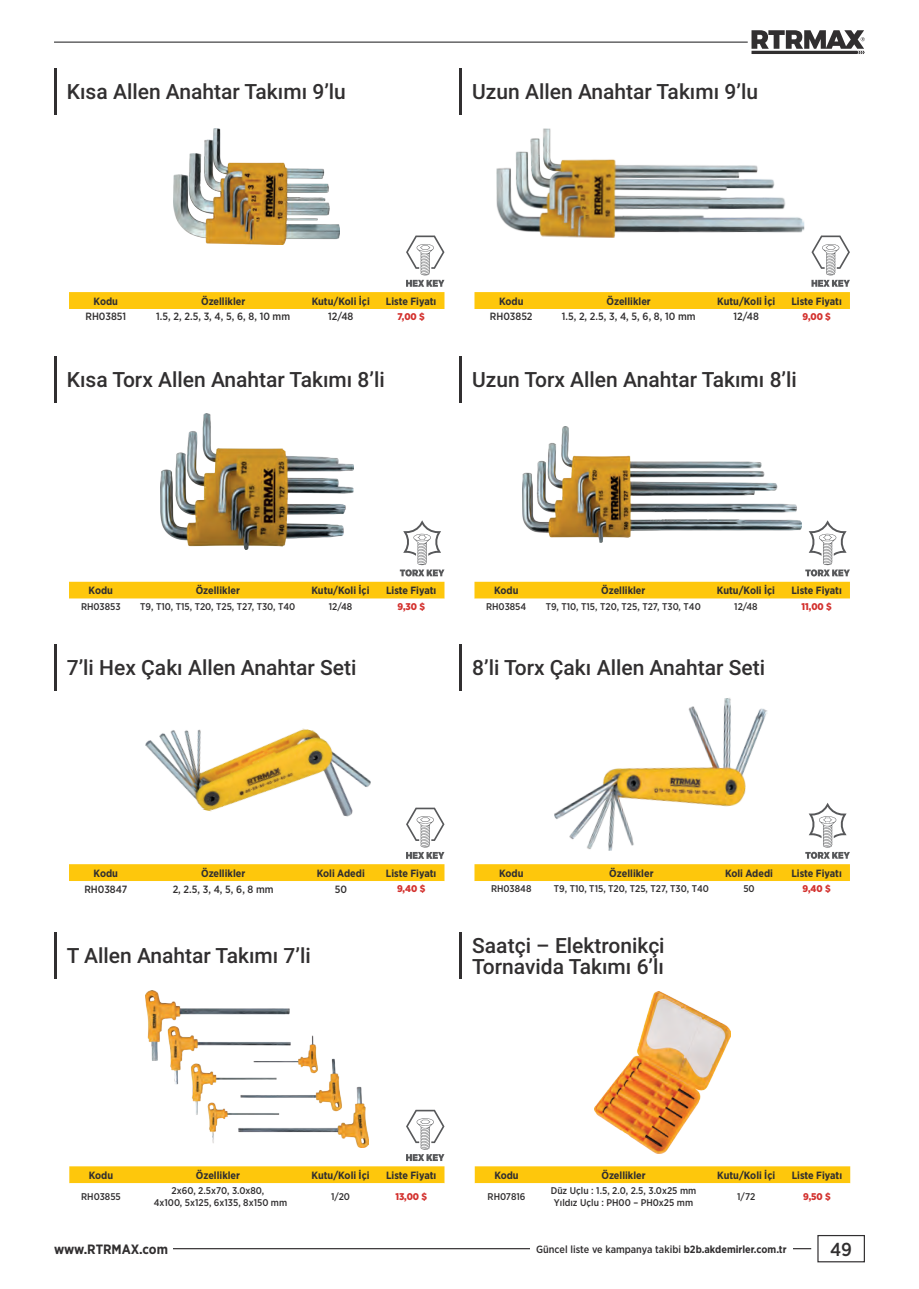
<style>
.page{position:relative;width:919px;height:1289px;background:#fff}
.page>*{position:absolute;margin:0;border:0;box-sizing:border-box;transform-origin:0 0}
.t1{font:500 21px/21px "Roboto";color:#312f30}
.t2{font:500 18.75px "Gotham Narrow";color:#312f30}
.t3{font:700 13.5px "Gotham Narrow";letter-spacing:-.005em;color:#312f30}
.t4{font:700 10.5px "Gotham Narrow";color:#312f30}
.t5{font:500 10.5px "Gotham Narrow";color:#312f30}
.t6{font:500 9.75px/11.7px "Gotham Narrow";color:#312f30;text-align:center}
.t7{font:900 9.75px "Gotham Narrow";color:#d3312e}
.s1{font-weight:700}
</style>
<div class="page">
<div style="left:817px;top:1234px;width:47px;height:28px;background:#fff;border:1px solid #312f30"></div>
<hr style="left:149px;top:1247px;width:662px;height:2px;background:#312f30">
<div style="left:54px;top:1242px;width:119px;height:12px;background:#fff"></div>
<hr style="left:54px;top:42px;width:693px;height:1px;background:#3e3e3f">
<svg style="left:751px;top:30px;width:113px;height:24px"></svg>
<div style="left:530px;top:1244px;width:262px;height:8px;background:#fff"></div>
<hr style="left:54px;top:68px;width:2px;height:46px;background:#312f30">
<hr style="left:54px;top:356px;width:2px;height:46px;background:#312f30">
<hr style="left:459px;top:356px;width:2px;height:46px;background:#312f30">
<hr style="left:459px;top:68px;width:2px;height:46px;background:#312f30">
<svg style="left:69px;top:235px;width:375px;height:74px"></svg>
<svg style="left:474px;top:235px;width:375px;height:74px"></svg>
<img style="left:174px;top:128px;width:166px;height:116px">
<img style="left:496px;top:128px;width:309px;height:112px">
<img style="left:523px;top:426px;width:274px;height:94px">
<img style="left:160px;top:413px;width:193px;height:107px">
<svg style="left:69px;top:520px;width:375px;height:79px"></svg>
<svg style="left:474px;top:520px;width:375px;height:79px"></svg>
<hr style="left:54px;top:644px;width:2px;height:46px;background:#312f30">
<hr style="left:459px;top:644px;width:2px;height:46px;background:#312f30">
<svg style="left:406px;top:807px;width:38px;height:51px"></svg>
<div style="left:69px;top:864px;width:375px;height:17px;background:#fec70c"></div>
<svg style="left:805px;top:803px;width:44px;height:55px"></svg>
<div style="left:474px;top:864px;width:375px;height:17px;background:#fec70c"></div>
<img style="left:145px;top:728px;width:226px;height:89px">
<img style="left:554px;top:698px;width:213px;height:153px">
<hr style="left:54px;top:932px;width:2px;height:46px;background:#312f30">
<hr style="left:459px;top:932px;width:2px;height:46px;background:#312f30">
<img style="left:594px;top:991px;width:136px;height:162px">
<svg style="left:474px;top:1166px;width:376px;height:18px"></svg>
<img style="left:145px;top:990px;width:223px;height:157px">
<svg style="left:406px;top:1109px;width:38px;height:51px"></svg>
<svg style="left:69px;top:1166px;width:375px;height:18px"></svg>
<h1 class="t1" style="left:67px;top:80px;width:280px">Kısa Allen Anahtar Takımı 9’lu</h1>
<h1 class="t1" style="left:472px;top:80px;width:287px">Uzun Allen Anahtar Takımı 9’lu</h1>
<p class="t4" style="left:94px;top:294px;width:26px">Kodu</p>
<p class="t4" style="left:201px;top:294px;width:46px">Özellikler</p>
<p class="t4" style="left:312px;top:294px;width:60px">Kutu/Koli İçi</p>
<p class="t4" style="left:386px;top:294px;width:52px">Liste Fiyatı</p>
<p class="t5" style="left:85px;top:310px;width:42px">RH03851</p>
<p class="t5" style="left:156px;top:310px;width:135px">1.5, 2, 2.5, 3, 4, 5, 6, 8, 10 mm</p>
<p class="t5" style="left:328px;top:310px;width:27px">12/48</p>
<p class="t7" style="left:397px;top:310px;width:29px">7,00 $</p>
<p class="t4" style="left:499px;top:294px;width:26px">Kodu</p>
<p class="t4" style="left:606px;top:294px;width:46px">Özellikler</p>
<p class="t4" style="left:717px;top:294px;width:60px">Kutu/Koli İçi</p>
<p class="t4" style="left:791px;top:294px;width:52px">Liste Fiyatı</p>
<p class="t5" style="left:490px;top:310px;width:44px">RH03852</p>
<p class="t5" style="left:561px;top:310px;width:135px">1.5, 2, 2.5, 3, 4, 5, 6, 8, 10 mm</p>
<p class="t5" style="left:733px;top:310px;width:27px">12/48</p>
<p class="t7" style="left:802px;top:310px;width:30px">9,00 $</p>
<h1 class="t1" style="left:67px;top:368px;width:319px">Kısa Torx Allen Anahtar Takımı 8’li</h1>
<h1 class="t1" style="left:472px;top:368px;width:326px">Uzun Torx Allen Anahtar Takımı 8’li</h1>
<p class="t4" style="left:89px;top:584px;width:26px">Kodu</p>
<p class="t4" style="left:196px;top:584px;width:46px">Özellikler</p>
<p class="t4" style="left:311px;top:584px;width:60px">Kutu/Koli İçi</p>
<p class="t4" style="left:386px;top:584px;width:52px">Liste Fiyatı</p>
<p class="t6" style="left:81px;top:600px;width:41px">RH03853</p>
<p class="t6" style="left:140px;top:600px;width:157px">T9, T10, T15, T20, T25, T27, T30, T40</p>
<p class="t6" style="left:329px;top:600px;width:25px">12/48</p>
<p class="t7" style="left:397px;top:600px;width:29px">9,30 $</p>
<p class="t4" style="left:494px;top:584px;width:26px">Kodu</p>
<p class="t4" style="left:601px;top:584px;width:46px">Özellikler</p>
<p class="t4" style="left:716px;top:584px;width:60px">Kutu/Koli İçi</p>
<p class="t4" style="left:791px;top:584px;width:52px">Liste Fiyatı</p>
<p class="t6" style="left:486px;top:600px;width:42px">RH03854</p>
<p class="t6" style="left:545px;top:600px;width:157px">T9, T10, T15, T20, T25, T27, T30, T40</p>
<p class="t6" style="left:734px;top:600px;width:25px">12/48</p>
<p class="t7" style="left:801px;top:600px;width:32px">11,00 $</p>
<h1 class="t1" style="left:67px;top:656px;width:291px">7’li Hex Çakı Allen Anahtar Seti</h1>
<h1 class="t1" style="left:472px;top:656px;width:294px">8’li Torx Çakı Allen Anahtar Seti</h1>
<p class="t4" style="left:94px;top:866px;width:26px">Kodu</p>
<p class="t4" style="left:201px;top:866px;width:46px">Özellikler</p>
<p class="t4" style="left:317px;top:866px;width:49px">Koli Adedi</p>
<p class="t4" style="left:386px;top:866px;width:52px">Liste Fiyatı</p>
<p class="t5" style="left:84px;top:882px;width:44px">RH03847</p>
<p class="t5" style="left:173px;top:882px;width:102px">2, 2.5, 3, 4, 5, 6, 8 mm</p>
<p class="t5" style="left:334px;top:882px;width:14px">50</p>
<p class="t7" style="left:397px;top:882px;width:30px">9,40 $</p>
<p class="t4" style="left:499px;top:866px;width:26px">Kodu</p>
<p class="t4" style="left:609px;top:866px;width:46px">Özellikler</p>
<p class="t4" style="left:725px;top:866px;width:49px">Koli Adedi</p>
<p class="t4" style="left:791px;top:866px;width:52px">Liste Fiyatı</p>
<p class="t6" style="left:491px;top:882px;width:42px">RH03848</p>
<p class="t6" style="left:554px;top:882px;width:157px">T9, T10, T15, T20, T25, T27, T30, T40</p>
<p class="t6" style="left:743px;top:882px;width:13px">50</p>
<p class="t7" style="left:802px;top:882px;width:30px">9,40 $</p>
<h1 class="t1" style="left:67px;top:944px;width:245px">T Allen Anahtar Takımı 7’li</h1>
<h1 class="t1" style="left:472px;top:933px;width:194px">Saatçi – Elektronikçi<br>Tornavida Takımı 6’lı</h1>
<p class="t4" style="left:89px;top:1168px;width:26px">Kodu</p>
<p class="t4" style="left:196px;top:1168px;width:46px">Özellikler</p>
<p class="t4" style="left:311px;top:1168px;width:60px">Kutu/Koli İçi</p>
<p class="t4" style="left:386px;top:1168px;width:52px">Liste Fiyatı</p>
<p class="t6" style="left:81px;top:1190px;width:41px">RH03855</p>
<p class="t6" style="left:154px;top:1184px;width:135px">2x60, 2.5x70, 3.0x80,<br>4x100, 5x125, 6x135, 8x150 mm</p>
<p class="t6" style="left:331px;top:1190px;width:21px">1/20</p>
<p class="t7" style="left:395px;top:1190px;width:33px">13,00 $</p>
<p class="t4" style="left:494px;top:1168px;width:26px">Kodu</p>
<p class="t4" style="left:601px;top:1168px;width:46px">Özellikler</p>
<p class="t4" style="left:717px;top:1168px;width:60px">Kutu/Koli İçi</p>
<p class="t4" style="left:791px;top:1168px;width:52px">Liste Fiyatı</p>
<p class="t6" style="left:487px;top:1190px;width:39px">RH07816</p>
<p class="t6" style="left:550px;top:1184px;width:147px">Düz Uçlu : 1.5, 2.0, 2.5, 3.0x25 mm<br>Yıldız Uçlu : PH00 – PH0x25 mm</p>
<p class="t6" style="left:737px;top:1190px;width:19px">1/72</p>
<p class="t7" style="left:803px;top:1190px;width:29px">9,50 $</p>
<p class="t3" style="left:54px;top:1240px;width:115px">www.RTRMAX.com</p>
<p class="t5" style="left:536px;top:1242px;width:252px">Güncel liste ve kampanya takibi <span class="s1">b2b.akdemirler.com.tr</span></p>
<h2 class="t2" style="left:830px;top:1237px;width:23px">49</h2>
</div>
